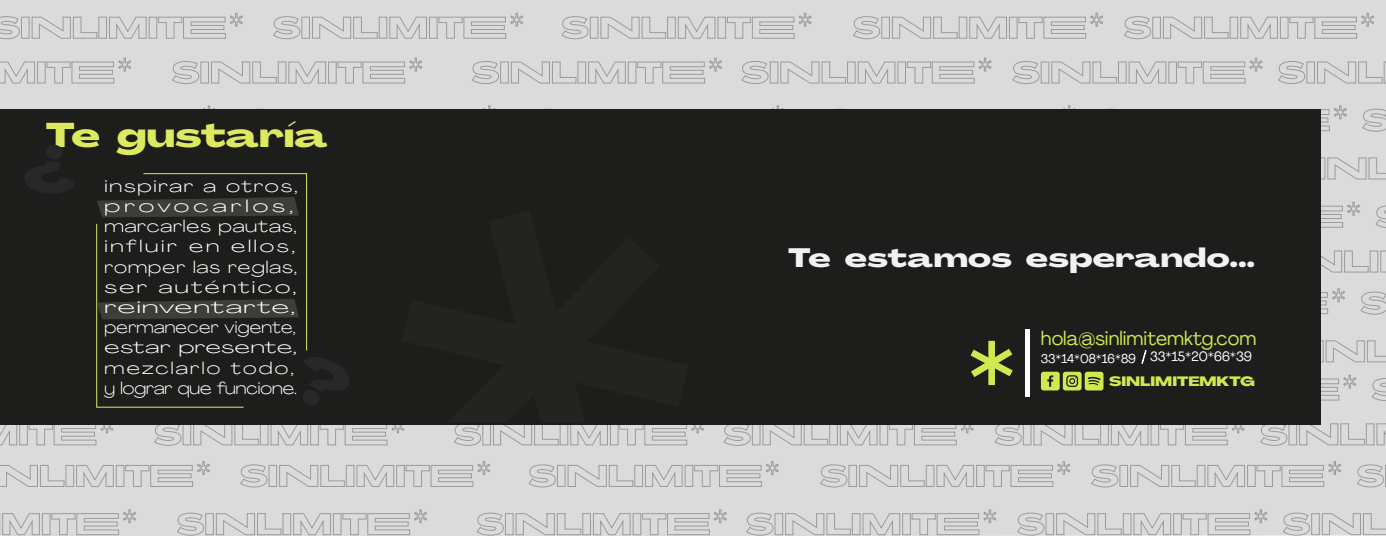
<style>
.page{position:relative;width:1386px;height:536px;background:#dbdbdb}
.page>*{position:absolute;margin:0;border:0;box-sizing:border-box;transform-origin:0 0}
.t1{font:800 33.77px "Agrandir Grand";color:#ddea60}
.t2{font:800 26.16px "Agrandir Grand";letter-spacing:.015em;color:#f2f2f2}
.t3{font:19.34px "Agrandir";color:#d1e850}
.t4{font:300 expanded 16.8px/20.2px "Agrandir";letter-spacing:.055em;color:#fff;scale:1.2 1}
.t5{font:800 13.39px "Agrandir Grand";color:#d1e850}
.t6{font:12.69px "Agrandir";color:#fff}
.s1{font-size:13.39px}
</style>
<div class="page">
<svg style="left:0;top:16px;width:20px;height:24px"></svg>
<svg style="left:31px;top:16px;width:67px;height:23px;background:#d0d0d0"></svg>
<svg style="left:109px;top:16px;width:38px;height:23px"></svg>
<svg style="left:158px;top:13px;width:85px;height:26px;background:#cecece"></svg>
<svg style="left:272px;top:16px;width:29px;height:24px"></svg>
<svg style="left:312px;top:16px;width:66px;height:23px;background:#d0d0d0"></svg>
<svg style="left:389px;top:16px;width:38px;height:23px"></svg>
<svg style="left:438px;top:13px;width:86px;height:26px;background:#cecece"></svg>
<svg style="left:561px;top:16px;width:28px;height:24px"></svg>
<svg style="left:600px;top:16px;width:67px;height:23px;background:#d0d0d0"></svg>
<svg style="left:677px;top:16px;width:39px;height:23px"></svg>
<svg style="left:726px;top:13px;width:86px;height:26px;background:#cecece"></svg>
<svg style="left:0;top:61px;width:35px;height:23px"></svg>
<svg style="left:46px;top:57px;width:86px;height:27px;background:#cfcfcf"></svg>
<svg style="left:171px;top:61px;width:29px;height:23px"></svg>
<svg style="left:211px;top:61px;width:66px;height:23px;background:#d0d0d0"></svg>
<svg style="left:288px;top:61px;width:38px;height:23px"></svg>
<svg style="left:337px;top:57px;width:86px;height:27px;background:#cfcfcf"></svg>
<svg style="left:471px;top:61px;width:28px;height:23px"></svg>
<svg style="left:510px;top:61px;width:67px;height:23px;background:#d0d0d0"></svg>
<svg style="left:588px;top:61px;width:38px;height:23px"></svg>
<svg style="left:637px;top:57px;width:86px;height:27px;background:#cfcfcf"></svg>
<svg style="left:130px;top:105px;width:86px;height:3px"></svg>
<svg style="left:411px;top:105px;width:86px;height:3px"></svg>
<svg style="left:699px;top:105px;width:86px;height:3px"></svg>
<svg style="left:0;top:424px;width:18px;height:21px"></svg>
<svg style="left:28px;top:424px;width:86px;height:21px;background:#c7c7c7"></svg>
<svg style="left:154px;top:424px;width:28px;height:22px"></svg>
<svg style="left:193px;top:424px;width:66px;height:21px"></svg>
<svg style="left:270px;top:424px;width:39px;height:21px"></svg>
<svg style="left:319px;top:424px;width:86px;height:21px;background:#c7c7c7"></svg>
<svg style="left:453px;top:424px;width:29px;height:22px"></svg>
<svg style="left:493px;top:424px;width:66px;height:21px"></svg>
<svg style="left:570px;top:424px;width:38px;height:21px"></svg>
<svg style="left:619px;top:424px;width:86px;height:21px;background:#c7c7c7"></svg>
<svg style="left:0;top:464px;width:65px;height:23px"></svg>
<svg style="left:76px;top:464px;width:38px;height:23px"></svg>
<svg style="left:125px;top:460px;width:86px;height:27px;background:#cfcfcf"></svg>
<svg style="left:240px;top:464px;width:28px;height:23px"></svg>
<svg style="left:279px;top:464px;width:66px;height:23px;background:#d0d0d0"></svg>
<svg style="left:356px;top:464px;width:39px;height:23px"></svg>
<svg style="left:405px;top:460px;width:86px;height:27px;background:#cfcfcf"></svg>
<svg style="left:528px;top:464px;width:28px;height:23px"></svg>
<svg style="left:567px;top:464px;width:67px;height:23px;background:#d0d0d0"></svg>
<svg style="left:645px;top:464px;width:38px;height:23px"></svg>
<svg style="left:694px;top:460px;width:85px;height:27px;background:#cfcfcf"></svg>
<svg style="left:0;top:512px;width:40px;height:23px"></svg>
<svg style="left:51px;top:508px;width:86px;height:27px;background:#cfcfcf"></svg>
<svg style="left:852px;top:16px;width:29px;height:24px"></svg>
<svg style="left:892px;top:16px;width:66px;height:23px;background:#d0d0d0"></svg>
<svg style="left:969px;top:16px;width:38px;height:23px"></svg>
<svg style="left:1018px;top:13px;width:86px;height:26px;background:#cecece"></svg>
<svg style="left:741px;top:61px;width:28px;height:23px"></svg>
<svg style="left:780px;top:61px;width:66px;height:23px;background:#d0d0d0"></svg>
<svg style="left:857px;top:61px;width:39px;height:23px"></svg>
<svg style="left:906px;top:57px;width:86px;height:27px;background:#cfcfcf"></svg>
<svg style="left:991px;top:105px;width:85px;height:3px"></svg>
<svg style="left:723px;top:424px;width:28px;height:22px"></svg>
<svg style="left:762px;top:424px;width:67px;height:21px"></svg>
<svg style="left:839px;top:424px;width:39px;height:21px"></svg>
<svg style="left:889px;top:424px;width:85px;height:21px;background:#c7c7c6"></svg>
<svg style="left:820px;top:464px;width:28px;height:23px"></svg>
<svg style="left:859px;top:464px;width:66px;height:23px;background:#d0d0d0"></svg>
<svg style="left:936px;top:464px;width:39px;height:23px"></svg>
<svg style="left:985px;top:460px;width:86px;height:27px;background:#cfcfcf"></svg>
<svg style="left:746px;top:512px;width:28px;height:23px"></svg>
<svg style="left:785px;top:512px;width:66px;height:23px;background:#d0d0d0"></svg>
<svg style="left:862px;top:512px;width:39px;height:23px"></svg>
<svg style="left:911px;top:508px;width:86px;height:27px;background:#cfcfcf"></svg>
<svg style="left:1123px;top:16px;width:29px;height:24px"></svg>
<svg style="left:1163px;top:16px;width:66px;height:23px;background:#d0d0d0"></svg>
<svg style="left:1240px;top:16px;width:38px;height:23px"></svg>
<svg style="left:1289px;top:13px;width:86px;height:26px;background:#cecece"></svg>
<svg style="left:1012px;top:61px;width:28px;height:23px"></svg>
<svg style="left:1051px;top:61px;width:66px;height:23px;background:#d0d0d0"></svg>
<svg style="left:1128px;top:61px;width:39px;height:23px"></svg>
<svg style="left:1177px;top:57px;width:86px;height:27px;background:#cfcfcf"></svg>
<svg style="left:1321px;top:201px;width:40px;height:27px"></svg>
<svg style="left:1262px;top:105px;width:85px;height:27px"></svg>
<svg style="left:1321px;top:288px;width:25px;height:26px"></svg>
<svg style="left:994px;top:424px;width:28px;height:22px"></svg>
<svg style="left:1033px;top:424px;width:67px;height:21px"></svg>
<svg style="left:1110px;top:424px;width:39px;height:21px"></svg>
<svg style="left:1160px;top:424px;width:85px;height:21px;background:#c7c7c6"></svg>
<svg style="left:1090px;top:464px;width:29px;height:23px"></svg>
<svg style="left:1130px;top:464px;width:66px;height:23px;background:#d0d0d0"></svg>
<svg style="left:1207px;top:464px;width:38px;height:23px"></svg>
<svg style="left:1256px;top:460px;width:86px;height:27px;background:#cfcfcf"></svg>
<svg style="left:1017px;top:512px;width:28px;height:23px"></svg>
<svg style="left:1056px;top:512px;width:66px;height:23px;background:#d0d0d0"></svg>
<svg style="left:1133px;top:512px;width:39px;height:23px"></svg>
<svg style="left:1182px;top:508px;width:86px;height:27px;background:#cfcfcf"></svg>
<svg style="left:1277px;top:61px;width:29px;height:23px"></svg>
<svg style="left:1317px;top:61px;width:69px;height:23px;background:#d0d0cf"></svg>
<svg style="left:1375px;top:205px;width:11px;height:23px"></svg>
<svg style="left:1321px;top:250px;width:48px;height:23px"></svg>
<svg style="left:1380px;top:250px;width:6px;height:23px"></svg>
<svg style="left:1362px;top:108px;width:24px;height:24px"></svg>
<svg style="left:1327px;top:157px;width:59px;height:23px"></svg>
<svg style="left:1360px;top:291px;width:26px;height:24px"></svg>
<svg style="left:1366px;top:340px;width:20px;height:22px"></svg>
<svg style="left:1371px;top:377px;width:15px;height:24px"></svg>
<svg style="left:1260px;top:424px;width:28px;height:22px"></svg>
<svg style="left:1299px;top:423px;width:66px;height:22px"></svg>
<svg style="left:1376px;top:423px;width:10px;height:22px"></svg>
<svg style="left:1356px;top:464px;width:30px;height:23px"></svg>
<svg style="left:1282px;top:512px;width:28px;height:23px"></svg>
<svg style="left:1321px;top:512px;width:65px;height:23px"></svg>
<svg style="left:176px;top:512px;width:29px;height:23px"></svg>
<svg style="left:215px;top:512px;width:67px;height:23px;background:#d1d1d0"></svg>
<svg style="left:293px;top:512px;width:38px;height:23px"></svg>
<svg style="left:342px;top:508px;width:86px;height:27px;background:#cfcfcf"></svg>
<svg style="left:476px;top:512px;width:28px;height:23px"></svg>
<svg style="left:515px;top:512px;width:67px;height:23px;background:#d1d1d1"></svg>
<svg style="left:593px;top:512px;width:38px;height:23px"></svg>
<svg style="left:642px;top:508px;width:85px;height:27px;background:#cfcfcf"></svg>
<div style="left:0;top:108px;width:1321px;height:316px;background:#1d1d1b"></div>
<div style="left:1025px;top:329px;width:5px;height:67px;background:#fff"></div>
<svg style="left:970px;top:336px;width:395px;height:65px"></svg>
<svg style="left:96px;top:173px;width:212px;height:235px"></svg>
<h1 class="t1" style="left:46px;top:113px;width:283px">Te gustaría</h1>
<p class="t4" style="left:105px;top:175px;width:162px">inspirar a otros, provocarlos, marcarles pautas, influir en ellos, romper las reglas, ser auténtico, reinventarte, permanecer vigente, estar presente, mezclarlo todo, y lograr que funcione.</p>
<h2 class="t2" style="left:789px;top:240px;width:468px">Te estamos esperando...</h2>
<p class="t3" style="left:1041px;top:326px;width:217px">hola@sinlimitemktg.com</p>
<p class="t6" style="left:1041px;top:350px;width:213px">33*14*08*16*89 <sup>/</sup> <span class="s1">33*15*20*66*39</span></p>
<p class="t5" style="left:1109px;top:372px;width:147px">SINLIMITEMKTG</p>
</div>
